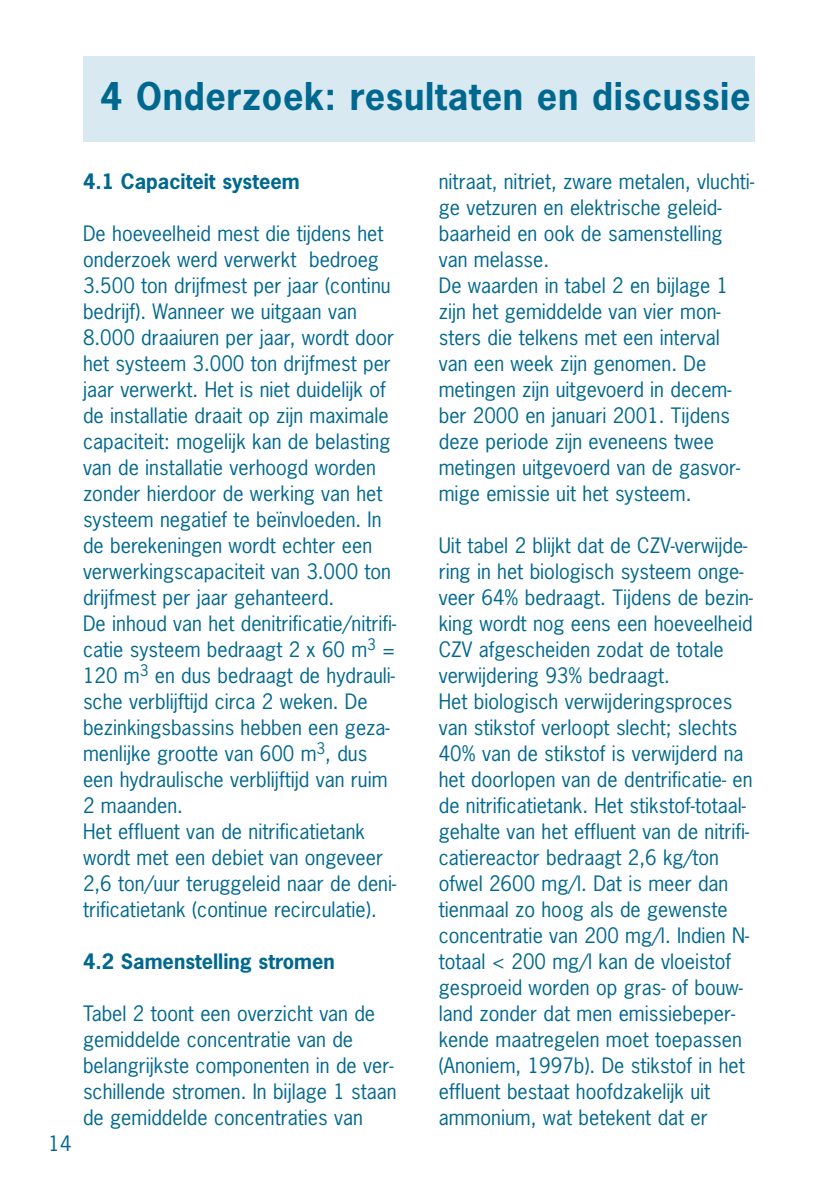
<style>
.page{position:relative;width:838px;height:1190px;background:#fff}
.page>*{position:absolute;margin:0;border:0;box-sizing:border-box;transform-origin:0 0}
.t1{font:700 36px "News Gothic";letter-spacing:.02em;color:#00688f}
.t2{font:20px/26px "News Gothic";color:#00688f}
.t3{font:700 20px "News Gothic";color:#00688f}
</style>
<div class="page">
<div style="left:83px;top:57px;width:672px;height:85px;background:#d8e9f1"></div>
<h1 class="t1" style="left:100px;top:82px;width:652px">4 Onderzoek: resultaten en discussie</h1>
<p class="t2" style="left:49px;top:1132px;width:25px">14</p>
<p class="t3" style="left:83px;top:173px;width:218px">4.1 Capaciteit systeem</p>
<p class="t2" style="left:83px;top:222px;width:315px">De hoeveelheid mest die tijdens het onderzoek werd verwerkt bedroeg 3.500 ton drijfmest per jaar (continu bedrijf). Wanneer we uitgaan van 8.000 draaiuren per jaar, wordt door het systeem 3.000 ton drijfmest per jaar verwerkt. Het is niet duidelijk of de installatie draait op zijn maximale capaciteit: mogelijk kan de belasting van de installatie verhoogd worden zonder hierdoor de werking van het systeem negatief te beïnvloeden. In de berekeningen wordt echter een verwerkingscapaciteit van 3.000 ton drijfmest per jaar gehanteerd.<br>De inhoud van het denitrificatie/nitrifi&shy;catie systeem bedraagt 2 x 60 m<sup>3</sup> = 120 m<sup>3</sup> en dus bedraagt de hydrauli&shy;sche verblijftijd circa 2 weken. De bezinkingsbassins hebben een geza&shy;menlijke grootte van 600 m<sup>3</sup>, dus een hydraulische verblijftijd van ruim 2 maanden.<br>Het effluent van de nitrificatietank wordt met een debiet van ongeveer 2,6 ton/uur teruggeleid naar de deni&shy;trificatietank (continue recirculatie).</p>
<p class="t3" style="left:83px;top:953px;width:253px">4.2 Samenstelling stromen</p>
<p class="t2" style="left:83px;top:1002px;width:315px">Tabel 2 toont een overzicht van de gemiddelde concentratie van de belangrijkste componenten in de ver&shy;schillende stromen. In bijlage 1 staan de gemiddelde concentraties van</p>
<p class="t2" style="left:439px;top:170px;width:317px">nitraat, nitriet, zware metalen, vluchti&shy;ge vetzuren en elektrische geleid&shy;baarheid en ook de samenstelling van melasse.<br>De waarden in tabel 2 en bijlage 1 zijn het gemiddelde van vier mon&shy;sters die telkens met een interval<br>van een week zijn genomen. De metingen zijn uitgevoerd in decem&shy;ber 2000 en januari 2001. Tijdens deze periode zijn eveneens twee metingen uitgevoerd van de gasvor&shy;mige emissie uit het systeem.</p>
<p class="t2" style="left:439px;top:534px;width:316px">Uit tabel 2 blijkt dat de CZV-verwijde&shy;ring in het biologisch systeem onge&shy;veer 64% bedraagt. Tijdens de bezin&shy;king wordt nog eens een hoeveelheid CZV afgescheiden zodat de totale verwijdering 93% bedraagt.<br>Het biologisch verwijderingsproces van stikstof verloopt slecht; slechts 40% van de stikstof is verwijderd na het doorlopen van de dentrificatie- en de nitrificatietank. Het stikstof-totaal&shy;gehalte van het effluent van de nitrifi&shy;catiereactor bedraagt 2,6 kg/ton ofwel 2600 mg/l. Dat is meer dan tienmaal zo hoog als de gewenste concentratie van 200 mg/l. Indien N&shy;totaal &lt; 200 mg/l kan de vloeistof gesproeid worden op gras- of bouw&shy;land zonder dat men emissiebeper&shy;kende maatregelen moet toepassen (Anoniem, 1997b). De stikstof in het effluent bestaat hoofdzakelijk uit ammonium, wat betekent dat er</p>
</div>
